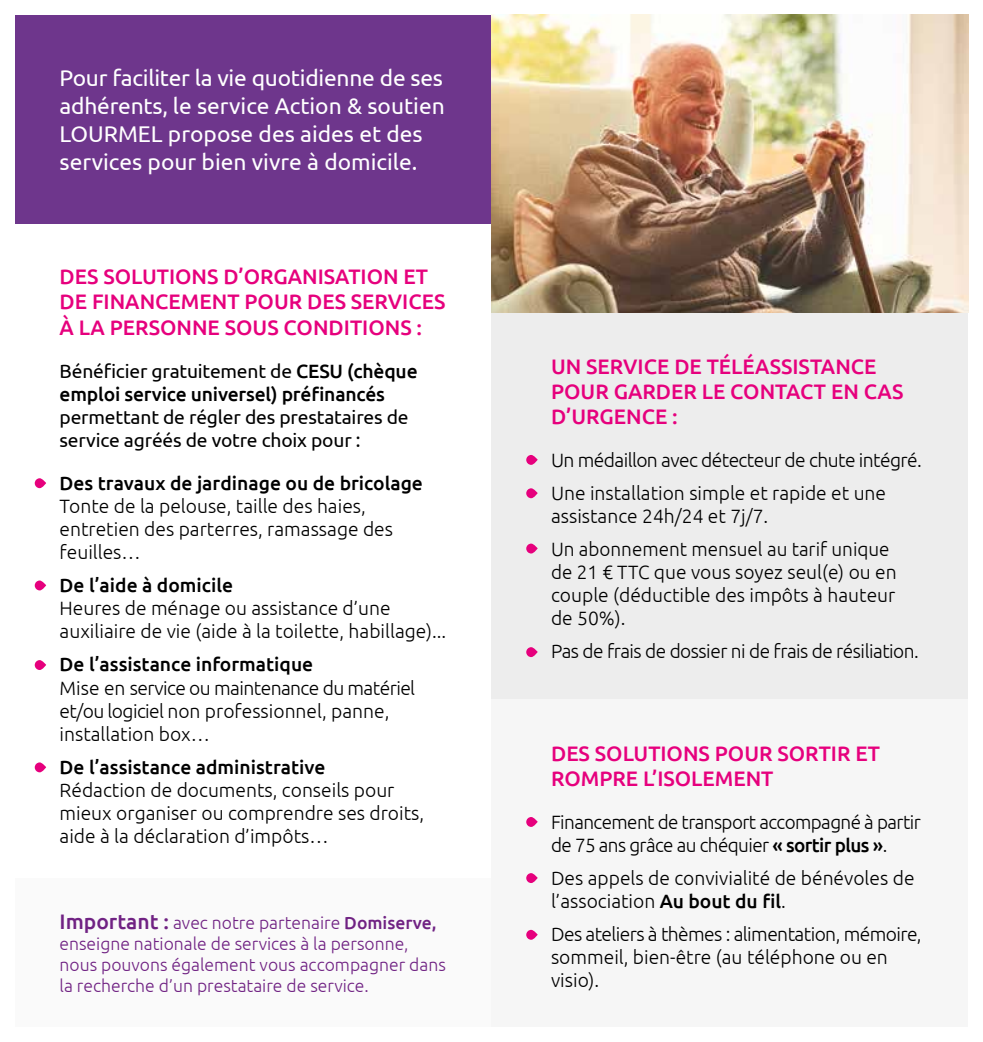
<style>
.page{position:relative;width:983px;height:1042px;background:#fff}
.page>*{position:absolute;margin:0;border:0;box-sizing:border-box;transform-origin:0 0}
.t1{font:22.75px/28px "Ubuntu";color:#fff}
.t2{font:500 21px/25.2px "Ubuntu";color:#e6007d}
.t3{font:300 19.25px/23.1px "Ubuntu";color:#000}
.t4{font:300 19.25px/23.1px "Ubuntu";letter-spacing:-.03em;color:#000}
.t5{font:500 19.25px/23.1px "Ubuntu";color:#000}
.t6{font:19.25px/23.1px "Ubuntu";letter-spacing:-.01em;color:#000}
.t7{font:300 19.25px "Ubuntu";letter-spacing:-.025em;color:#000}
.t8{font:300 17.5px/21px "Ubuntu";color:#702283}
.s1{font-weight:400}
.s2{font-weight:500;font-size:21px}
.s3{font-weight:500}
</style>
<div class="page">
<div style="left:15px;top:15px;width:476px;height:208px;background:#6e368c"></div>
<div style="left:15px;top:878px;width:476px;height:149px;background:#fafafa"></div>
<svg style="left:35px;top:478px;width:11px;height:10px"></svg>
<svg style="left:35px;top:580px;width:11px;height:10px"></svg>
<svg style="left:35px;top:660px;width:11px;height:10px"></svg>
<svg style="left:35px;top:762px;width:11px;height:10px"></svg>
<div style="left:491px;top:313px;width:476px;height:386px;background:#ededed"></div>
<div style="left:491px;top:699px;width:476px;height:328px;background:#f6f6f6"></div>
<svg style="left:526px;top:455px;width:11px;height:10px"></svg>
<svg style="left:526px;top:488px;width:11px;height:10px"></svg>
<svg style="left:526px;top:543px;width:11px;height:10px"></svg>
<svg style="left:526px;top:647px;width:11px;height:10px"></svg>
<div style="left:526px;top:817px;width:11px;height:10px;background:#e6007d;border-radius:5px"></div>
<svg style="left:526px;top:873px;width:11px;height:10px"></svg>
<svg style="left:526px;top:930px;width:11px;height:10px"></svg>
<img style="left:491px;top:15px;width:476px;height:298px">
<p class="t1" style="left:60px;top:63px;width:386px">Pour faciliter la vie quotidienne de ses adhérents, le service Action &amp; soutien LOURMEL propose des aides et des services pour bien vivre à domicile.</p>
<p class="t2" style="left:60px;top:263px;width:387px">DES SOLUTIONS D’ORGANISATION ET<br>DE FINANCEMENT POUR DES SERVICES<br>À LA PERSONNE SOUS CONDITIONS :</p>
<p class="t5" style="left:60px;top:358px;width:359px"><span class="s1">Bénéficier gratuitement de</span> CESU (chèque emploi service universel) préfinancés</p>
<p class="t6" style="left:60px;top:405px;width:350px">permettant de régler des prestataires de service agréés de votre choix pour :</p>
<p class="t5" style="left:60px;top:471px;width:365px">Des travaux de jardinage ou de bricolage</p>
<p class="t3" style="left:60px;top:494px;width:335px">Tonte de la pelouse, taille des haies, entretien des parterres, ramassage des feuilles…</p>
<p class="t5" style="left:60px;top:573px;width:175px">De l’aide à domicile</p>
<p class="t3" style="left:60px;top:596px;width:388px">Heures de ménage ou assistance d’une auxiliaire de vie (aide à la toilette, habillage)...</p>
<p class="t5" style="left:60px;top:652px;width:255px">De l’assistance informatique</p>
<p class="t3" style="left:60px;top:676px;width:357px">Mise en service ou maintenance du matériel et/ou logiciel non professionnel, panne, installation box…</p>
<p class="t5" style="left:60px;top:755px;width:267px">De l’assistance administrative</p>
<p class="t3" style="left:60px;top:778px;width:366px">Rédaction de documents, conseils pour mieux organiser ou comprendre ses droits, aide à la déclaration d’impôts…</p>
<p class="t8" style="left:60px;top:912px;width:388px"><span class="s2">Important :</span> avec notre partenaire <span class="s3">Domiserve, </span>enseigne nationale de services à la personne, nous pouvons également vous accompagner dans la recherche d’un prestataire de service.</p>
<p class="t2" style="left:551px;top:353px;width:354px">UN SERVICE DE TÉLÉASSISTANCE<br>POUR GARDER LE CONTACT EN CAS<br>D’URGENCE :</p>
<p class="t4" style="left:551px;top:443px;width:372px;line-height:33.1px">Un médaillon avec détecteur de chute intégré.<br>Une installation simple et rapide et une</p>
<p class="t3" style="left:551px;top:499px;width:340px;line-height:33.1px">assistance 24h/24 et 7j/7.<br>Un abonnement mensuel au tarif unique</p>
<p class="t3" style="left:551px;top:560px;width:347px;text-align:justify">de 21 € TTC que vous soyez seul(e) ou en couple (déductible des impôts à hauteur de 50%).</p>
<p class="t7" style="left:551px;top:640px;width:369px">Pas de frais de dossier ni de frais de résiliation.</p>
<p class="t2" style="left:551px;top:740px;width:330px">DES SOLUTIONS POUR SORTIR ET<br>ROMPRE L’ISOLEMENT</p>
<p class="t4" style="left:551px;top:810px;width:371px">Financement de transport accompagné à partir de 75 ans grâce au chéquier <span class="s3">« sortir plus »</span>.</p>
<p class="t3" style="left:551px;top:866px;width:365px">Des appels de convivialité de bénévoles de l’association <span class="s3">Au bout du fil</span>.</p>
<p class="t4" style="left:551px;top:922px;width:372px">Des ateliers à thèmes : alimentation, mémoire, sommeil, bien-être (au téléphone ou en visio).</p>
</div>
